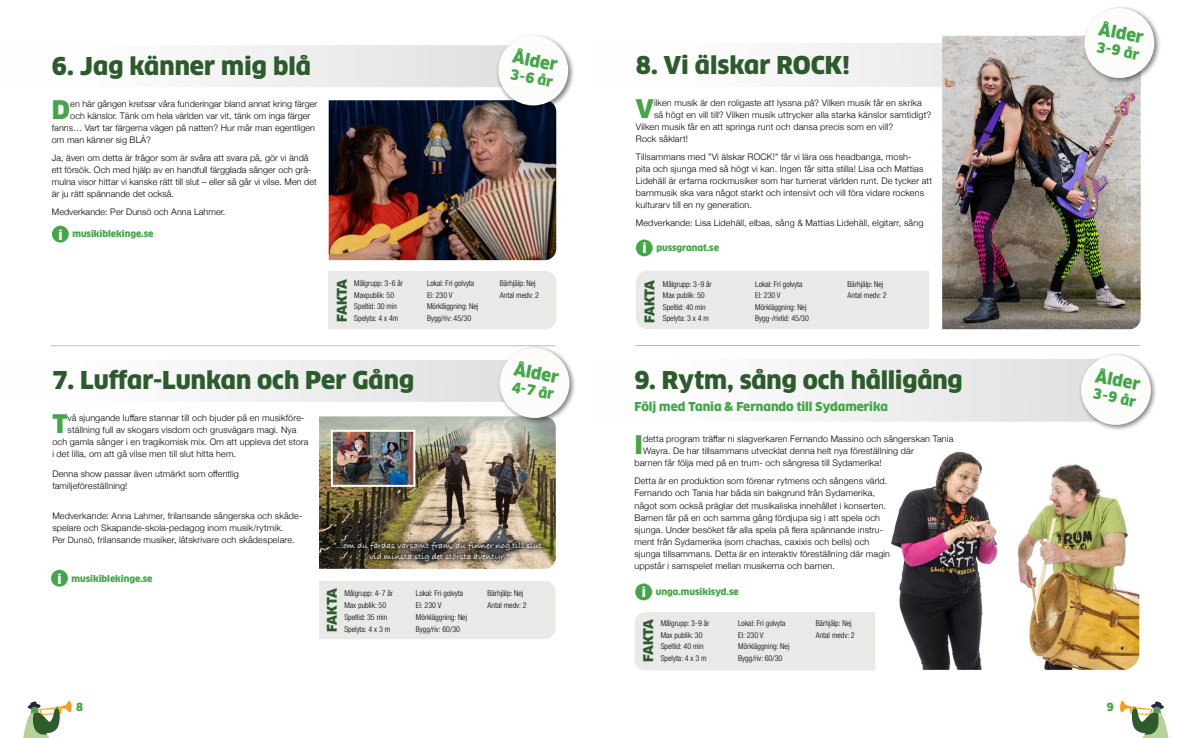
<style>
.page{position:relative;width:1191px;height:738px;background:#fff}
.page>*{position:absolute;margin:0;border:0;box-sizing:border-box;transform-origin:0 0}
.t1{font:900 25px "Clan OT";color:#45a549}
.t2{font:900 24px "Clan OT";color:#2d5b2c}
.t3{font:900 16.5px "Clan OT";color:#45a549}
.t4{font:900 14px "Clan OT";color:#45a549}
.t5{font:900 13.1px "Clan OT";letter-spacing:-.03em;color:#2d5b2c}
.t6{font:900 13px "Clan OT";color:#fff}
.t7{font:900 12px "Clan OT";letter-spacing:-.005em;color:#45a549}
.t8{font:900 11px "Clan OT";color:#45a549}
.t9{font:300 9px/12px "Helvetica Neue";letter-spacing:.015em;color:#000}
.t10{font:900 9px "Clan OT";letter-spacing:-.005em;color:#45a549}
.t11{font:700 8.8px/10.5px "Bradley Hand ITCTT";color:#fff;text-align:center}
.t12{font:300 condensed 8px/11.5px "Helvetica Neue";color:#000}
.s1{font-size:13px;color:#fff}
.s2{font-size:8.7px}
</style>
<div class="page">
<svg style="left:213px;top:360px;width:284px;height:41px"></svg>
<hr style="left:51px;top:345px;width:505px;height:1px;background:#bebcbb">
<hr style="left:635px;top:345px;width:505px;height:1px;background:#bebcbb">
<svg style="left:23px;top:700px;width:49px;height:37px"></svg>
<svg style="left:1120px;top:700px;width:49px;height:37px"></svg>
<svg style="left:213px;top:45px;width:282px;height:42px"></svg>
<img style="left:329px;top:100px;width:227px;height:160px">
<div style="left:328px;top:271px;width:228px;height:58px;background:#e9e9e8"></div>
<div style="left:495px;top:33px;width:80px;height:79px;background:#000;opacity:.5"></div>
<div style="left:498px;top:35px;width:70px;height:70px;background:#fcfcfb;border-radius:50%"></div>
<div style="left:52px;top:225px;width:17px;height:17px;background:#45a549;border-radius:50%"></div>
<div style="left:319px;top:581px;width:236px;height:57px;background:#e9e9e8"></div>
<img style="left:319px;top:416px;width:237px;height:152px">
<img style="left:334px;top:432px;width:78px;height:51px">
<div style="left:331px;top:429px;width:84px;height:57px;border:2px solid #fff"></div>
<img style="left:327px;top:535px;width:221px;height:33px">
<div style="left:51px;top:569px;width:17px;height:17px;background:#45a549;border-radius:50%"></div>
<div style="left:636px;top:239px;width:16px;height:17px;background:#45a549;border-radius:50%"></div>
<div style="left:595px;top:43px;width:545px;height:44px;background:#f7f7f7"></div>
<img style="left:942px;top:36px;width:198px;height:293px">
<div style="left:1081px;top:5px;width:80px;height:80px;background:#000;opacity:.5"></div>
<div style="left:1084px;top:8px;width:70px;height:70px;background:#fcfcfb;border-radius:50%"></div>
<div style="left:636px;top:271px;width:293px;height:58px;background:#e9e9e8"></div>
<img style="left:891px;top:451px;width:248px;height:218px">
<svg style="left:804px;top:359px;width:274px;height:62px"></svg>
<div style="left:634px;top:612px;width:241px;height:58px;background:#e9e9e8"></div>
<div style="left:1078px;top:352px;width:79px;height:79px;background:#000;opacity:.5"></div>
<div style="left:1081px;top:355px;width:69px;height:69px;background:#fcfcfb;border-radius:50%"></div>
<div style="left:497px;top:345px;width:79px;height:79px;background:#000;opacity:.5"></div>
<div style="left:499px;top:348px;width:70px;height:69px;background:#fcfcfb;border-radius:50%"></div>
<div style="left:635px;top:583px;width:17px;height:17px;background:#45a549;border-radius:50%"></div>
<h2 class="t2" style="left:52px;top:52px;width:261px">6. Jag känner mig blå</h2>
<h1 class="t1" style="left:52px;top:95px;width:20px">D</h1>
<p class="t9" style="left:70px;top:97px;width:248px">en här gången kretsar våra funderingar bland annat kring färger</p>
<p class="t9" style="left:70px;top:109px;width:242px">och känslor. Tänk om hela världen var vit, tänk om inga färger</p>
<p class="t9" style="left:52px;top:121px;width:265px">fanns… Vart tar färgerna vägen på natten? Hur mår man egentligen</p>
<p class="t9" style="left:52px;top:133px;width:101px">om man känner sig BLÅ?</p>
<p class="t9" style="left:52px;top:151px;width:266px">Ja, även om detta är frågor som är svåra att svara på, gör vi ändå ett försök. Och med hjälp av en handfull färgglada sånger och grå&shy;mulna visor hittar vi kanske rätt till slut – eller så går vi vilse. Men det är ju rätt spännande det också.</p>
<p class="t9" style="left:52px;top:204px;width:175px">Medverkande: Per Dunsö och Anna Lahmer.</p>
<p class="t10" style="left:58px;top:228px;width:97px"><span class="s1">i</span> musikiblekinge.se</p>
<h3 class="t3" style="left:515px;top:47px;width:47px;rotate:11deg">Ålder</h3>
<h3 class="t4" style="left:512px;top:66px;width:45px;rotate:11deg">3-6 år</h3>
<h3 class="t5" style="left:334px;top:322px;width:45px;rotate:-90deg">FAKTA</h3>
<p class="t12" style="left:354px;top:277px;width:50px">Målgrupp: 3-6 år<br>Maxpublik: 50<br>Speltid: 30 min<br>Spelyta: 4 x 4m</p>
<p class="t12" style="left:427px;top:277px;width:53px">Lokal: Fri golvyta<br>El: 230 V<br>Mörkläggning: Nej<br>Bygg/riv: 45/30</p>
<p class="t12" style="left:500px;top:277px;width:41px">Bärhjälp: Nej<br>Antal medv: 2</p>
<h3 class="t3" style="left:516px;top:359px;width:47px;rotate:11deg">Ålder</h3>
<h3 class="t4" style="left:514px;top:378px;width:44px;rotate:11deg">4-7 år</h3>
<h2 class="t2" style="left:52px;top:365px;width:363px">7. Luffar-Lunkan och Per Gång</h2>
<h1 class="t1" style="left:52px;top:408px;width:17px">T</h1>
<p class="t9" style="left:68px;top:410px;width:238px">vå sjungande luffare stannar till och bjuder på en musikföre-</p>
<p class="t9" style="left:68px;top:422px;width:230px">ställning full av skogars visdom och grusvägars magi. Nya</p>
<p class="t9" style="left:52px;top:434px;width:257px">och gamla sånger i en tragikomisk mix. Om att uppleva det stora</p>
<p class="t9" style="left:52px;top:446px;width:185px">i det lilla, om att gå vilse men till slut hitta hem.</p>
<p class="t9" style="left:52px;top:467px;width:188px">Denna show passar även utmärkt som offentlig familjeföreställning!</p>
<p class="t9" style="left:52px;top:509px;width:251px">Medverkande: <span class="s2">Anna Lahmer,</span> frilansande sångerska och skåde&shy;spelare och Skapande-skola-pedagog inom musik/rytmik.<br><span class="s2">Per Dunsö,</span> frilansande musiker, låtskrivare och skådespelare.</p>
<p class="t11" style="left:333px;top:540px;width:210px">”…om du färdas varsamt fram, du finner nog till slut vid minsta stig det största äventyr.”</p>
<h3 class="t6" style="left:57px;top:570px;width:6px">i</h3>
<p class="t10" style="left:72px;top:572px;width:82px">musikiblekinge.se</p>
<h3 class="t5" style="left:324px;top:631px;width:45px;rotate:-90deg">FAKTA</h3>
<p class="t12" style="left:344px;top:587px;width:50px;line-height:11.8px">Målgrupp: 4-7 år<br>Max publik: 50<br>Speltid: 35 min<br>Spelyta: 4 x 3 m</p>
<p class="t12" style="left:416px;top:587px;width:53px;line-height:11.8px">Lokal: Fri golvyta<br>El: 230 V<br>Mörkläggning: Nej<br>Bygg/riv: 60/30</p>
<p class="t12" style="left:487px;top:587px;width:41px;line-height:11.8px">Bärhjälp: Nej<br>Antal medv: 2</p>
<h2 class="t2" style="left:636px;top:50px;width:215px">8. Vi älskar ROCK!</h2>
<h1 class="t1" style="left:636px;top:93px;width:20px">V</h1>
<p class="t9" style="left:654px;top:96px;width:269px">ilken musik är den roligaste att lyssna på? Vilken musik får en skrika</p>
<p class="t9" style="left:654px;top:108px;width:279px">så högt en vill till? Vilken musik uttrycker alla starka känslor samtidigt?</p>
<p class="t9" style="left:636px;top:120px;width:259px">Vilken musik får en att springa runt och dansa precis som en vill?</p>
<p class="t9" style="left:636px;top:132px;width:53px">Rock såklart!</p>
<p class="t9" style="left:636px;top:150px;width:298px">Tillsammans med ”Vi älskar ROCK!” får vi lära oss headbanga, mosh-<br>pita och sjunga med så högt vi kan. Ingen får sitta stilla! Lisa och Mattias Lidehäll är erfarna rockmusiker som har turnerat världen runt. De tycker att barnmusik ska vara något starkt och intensivt och vill föra vidare rockens kulturarv till en ny generation.</p>
<p class="t9" style="left:636px;top:216px;width:289px">Medverkande: Lisa Lidehäll, elbas, sång &amp; Mattias Lidehäll, elgitarr, sång</p>
<h3 class="t6" style="left:642px;top:241px;width:6px">i</h3>
<p class="t10" style="left:656px;top:242px;width:64px">pussgranat.se</p>
<h3 class="t5" style="left:642px;top:323px;width:45px;rotate:-90deg">FAKTA</h3>
<p class="t12" style="left:663px;top:278px;width:50px">Målgrupp: 3-9 år<br>Max publik: 50<br>Speltid: 40 min<br>Spelyta: 3 x 4 m</p>
<p class="t12" style="left:755px;top:278px;width:55px">Lokal: Fri golvyta<br>El: 230 V<br>Mörkläggning: Nej<br>Bygg-/rivtid: 45/30</p>
<p class="t12" style="left:847px;top:278px;width:41px">Bärhjälp: Nej<br>Antal medv: 2</p>
<h2 class="t2" style="left:634px;top:365px;width:330px">9. Rytm, sång och hålligång</h2>
<h3 class="t7" style="left:634px;top:398px;width:255px">Följ med Tania &amp; Fernando till Sydamerika</h3>
<h1 class="t1" style="left:634px;top:430px;width:10px">I</h1>
<p class="t9" style="left:643px;top:432px;width:312px">detta program träffar ni slagverkaren Fernando Massino och sångerskan Tania</p>
<p class="t9" style="left:643px;top:444px;width:272px">Wayra. De har tillsammans utvecklat denna helt nya föreställning där</p>
<p class="t9" style="left:634px;top:456px;width:248px">barnen får följa med på en trum- och sångresa till Sydamerika!</p>
<p class="t9" style="left:634px;top:474px;width:257px">Detta är en produktion som förenar rytmens och sångens värld.<br>Fernando och Tania har båda sin bakgrund från Sydamerika, något som också präglar det musikaliska innehållet i konserten.<br>Barnen får på en och samma gång fördjupa sig i att spela och sjunga. Under besöket får alla spela på flera spännande instru&shy;ment från Sydamerika (som chachas, caxixis och bells) och sjunga tillsammans. Detta är en interaktiv föreställning där magin uppstår i samspelet mellan musikerna och barnen.</p>
<p class="t10" style="left:641px;top:586px;width:99px"><span class="s1">i</span> unga.musikisyd.se</p>
<h3 class="t5" style="left:640px;top:661px;width:45px;rotate:-90deg">FAKTA</h3>
<p class="t12" style="left:660px;top:617px;width:50px">Målgrupp: 3-9 år<br>Max publik: 30<br>Speltid: 40 min<br>Spelyta: 4 x 3 m</p>
<p class="t12" style="left:738px;top:617px;width:53px">Lokal: Fri golvyta<br>El: 230 V<br>Mörkläggning: Nej<br>Bygg/riv: 60/30</p>
<p class="t12" style="left:815px;top:617px;width:41px">Bärhjälp: Nej<br>Antal medv: 2</p>
<h3 class="t3" style="left:1101px;top:19px;width:47px;rotate:11deg">Ålder</h3>
<h3 class="t4" style="left:1098px;top:38px;width:45px;rotate:11deg">3-9 år</h3>
<h3 class="t3" style="left:1097px;top:366px;width:47px;rotate:11deg">Ålder</h3>
<h3 class="t4" style="left:1094px;top:385px;width:45px;rotate:11deg">3-9 år</h3>
<p class="t8" style="left:76px;top:699px;width:8px">8</p>
<p class="t8" style="left:1106px;top:699px;width:8px">9</p>
</div>
